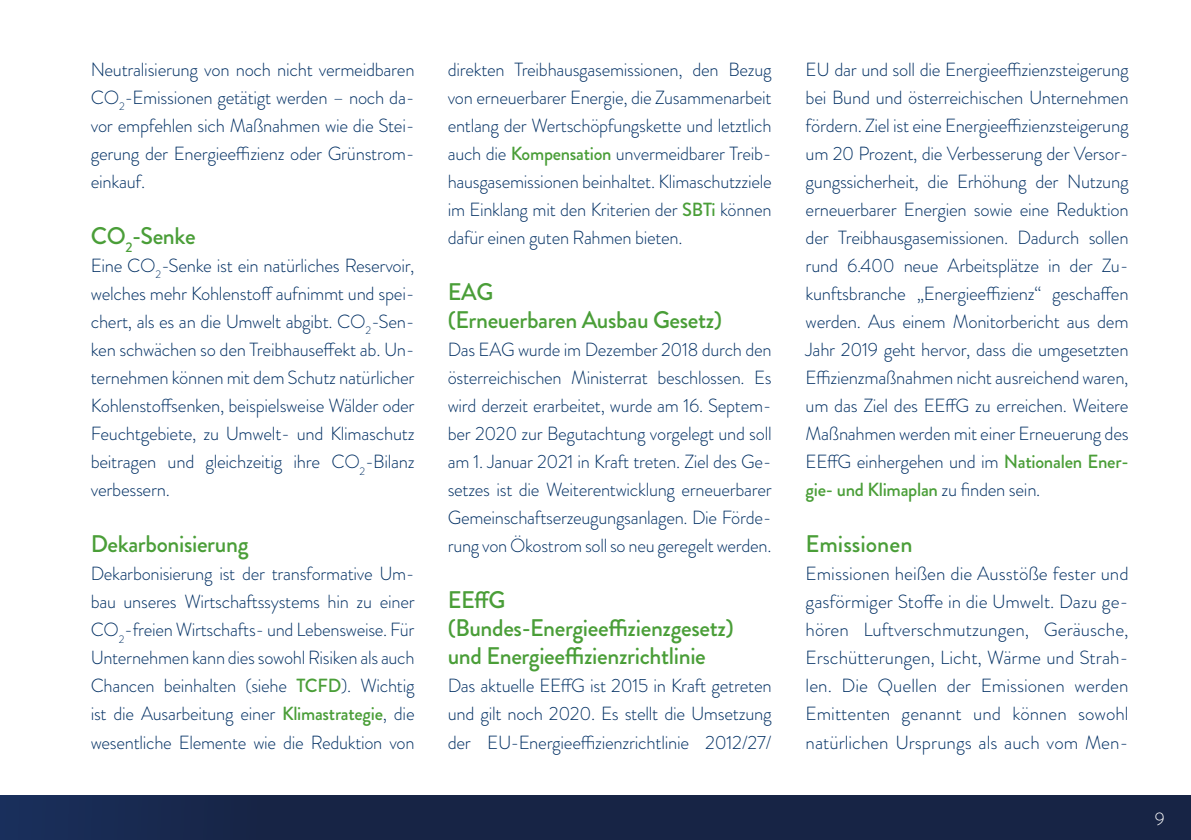
<style>
.page{position:relative;width:1191px;height:840px;background:#fff}
.page>*{position:absolute;margin:0;border:0;box-sizing:border-box;transform-origin:0 0}
.p-info{font:500 24px/28px "Brandon Grotesque";letter-spacing:-.015em;color:#4a9e38}
.p-info-2{font:300 19px/28px "Brandon Grotesque";letter-spacing:-.015em;color:#002f63;text-align:justify}
.t1{font:300 18px "Brandon Grotesque";color:#fff}
.s1{font-weight:500;color:#4a9e38}
</style>
<div class="page">
<div style="left:0;top:795px;width:1191px;height:44px;background:linear-gradient(to right,#18284e,#172241)"></div>
<p class="p-info-2" style="left:91px;top:55px;width:325px">Neutralisierung von noch nicht vermeidbaren CO<sub>2</sub>-Emissionen getätigt werden – noch da&shy;vor empfehlen sich Maßnahmen wie die Stei&shy;gerung der Energieeffizienz oder Grünstrom&shy;einkauf.</p>
<p class="p-info" style="left:91px;top:222px;width:106px">CO<sub>2</sub>-Senke</p>
<p class="p-info-2" style="left:91px;top:251px;width:325px">Eine CO<sub>2</sub>-Senke ist ein natürliches Reservoir, welches mehr Kohlenstoff aufnimmt und spei&shy;chert, als es an die Umwelt abgibt. CO<sub>2</sub>-Sen&shy;ken schwächen so den Treibhauseffekt ab. Un&shy;ternehmen können mit dem Schutz natürlicher Kohlenstoffsenken, beispielsweise Wälder oder Feuchtgebiete, zu Umwelt- und Klimaschutz beitragen und gleichzeitig ihre CO<sub>2</sub>-Bilanz verbessern.</p>
<p class="p-info" style="left:91px;top:530px;width:159px">Dekarbonisierung</p>
<p class="p-info-2" style="left:91px;top:559px;width:325px">Dekarbonisierung ist der transformative Um&shy;bau unseres Wirtschaftssystems hin zu einer CO<sub>2</sub>-freien Wirtschafts- und Lebensweise. Für Unternehmen kann dies sowohl Risiken als auch Chancen beinhalten (siehe <span class="s1">TCFD</span>). Wichtig ist die Ausarbeitung einer <span class="s1">Klimastrategie</span>, die wesentliche Elemente wie die Reduktion von</p>
<p class="p-info-2" style="left:448px;top:55px;width:325px">direkten Treibhausgasemissionen, den Bezug von erneuerbarer Energie, die Zusammenarbeit entlang der Wertschöpfungskette und letztlich auch die <span class="s1">Kompensation</span> unvermeidbarer Treib&shy;hausgasemissionen beinhaltet. Klimaschutzziele im Einklang mit den Kriterien der <span class="s1">SBTi</span> können dafür einen guten Rahmen bieten.</p>
<p class="p-info" style="left:448px;top:278px;width:47px">EAG</p>
<p class="p-info" style="left:448px;top:306px;width:276px">(Erneuerbaren Ausbau Gesetz)</p>
<p class="p-info-2" style="left:448px;top:335px;width:325px">Das EAG wurde im Dezember 2018 durch den österreichischen Ministerrat beschlossen. Es wird derzeit erarbeitet, wurde am 16. Septem&shy;ber 2020 zur Begutachtung vorgelegt und soll am 1. Januar 2021 in Kraft treten. Ziel des Ge&shy;setzes ist die Weiterentwicklung erneuerbarer Gemeinschaftserzeugungsanlagen. Die Förde&shy;rung von Ökostrom soll so neu geregelt werden.</p>
<p class="p-info" style="left:448px;top:586px;width:59px">EEffG</p>
<p class="p-info" style="left:448px;top:614px;width:288px">(Bundes-Energieeffizienzgesetz) und Energieeffizienzrichtlinie</p>
<p class="p-info-2" style="left:448px;top:671px;width:325px">Das aktuelle EEffG ist 2015 in Kraft getreten und gilt noch 2020. Es stellt die Umsetzung der EU-Energieeffizienzrichtlinie 2012/27/</p>
<p class="p-info-2" style="left:805px;top:55px;width:324px">EU dar und soll die Energieeffizienzsteigerung bei Bund und österreichischen Unternehmen fördern. Ziel ist eine Energieeffizienzsteigerung um 20 Prozent, die Verbesserung der Versor&shy;gungssicherheit, die Erhöhung der Nutzung erneuerbarer Energien sowie eine Reduktion der Treibhausgasemissionen. Dadurch sollen rund 6.400 neue Arbeitsplätze in der Zu&shy;kunftsbranche „Energieeffizienz“ geschaffen werden. Aus einem Monitorbericht aus dem Jahr 2019 geht hervor, dass die umgesetzten Effizienzmaßnahmen nicht ausreichend waren, um das Ziel des EEffG zu erreichen. Weitere Maßnahmen werden mit einer Erneuerung des EEffG einhergehen und im <span class="s1">Nationalen Ener&shy;gie- und Klimaplan</span> zu finden sein.</p>
<p class="p-info" style="left:805px;top:530px;width:108px">Emissionen</p>
<p class="p-info-2" style="left:805px;top:559px;width:324px">Emissionen heißen die Ausstöße fester und gasförmiger Stoffe in die Umwelt. Dazu ge&shy;hören Luftverschmutzungen, Geräusche, Erschütterungen, Licht, Wärme und Strah&shy;len. Die Quellen der Emissionen werden Emittenten genannt und können sowohl natürlichen Ursprungs als auch vom Men-</p>
<p class="t1" style="left:1154px;top:806px;width:11px">9</p>
</div>
